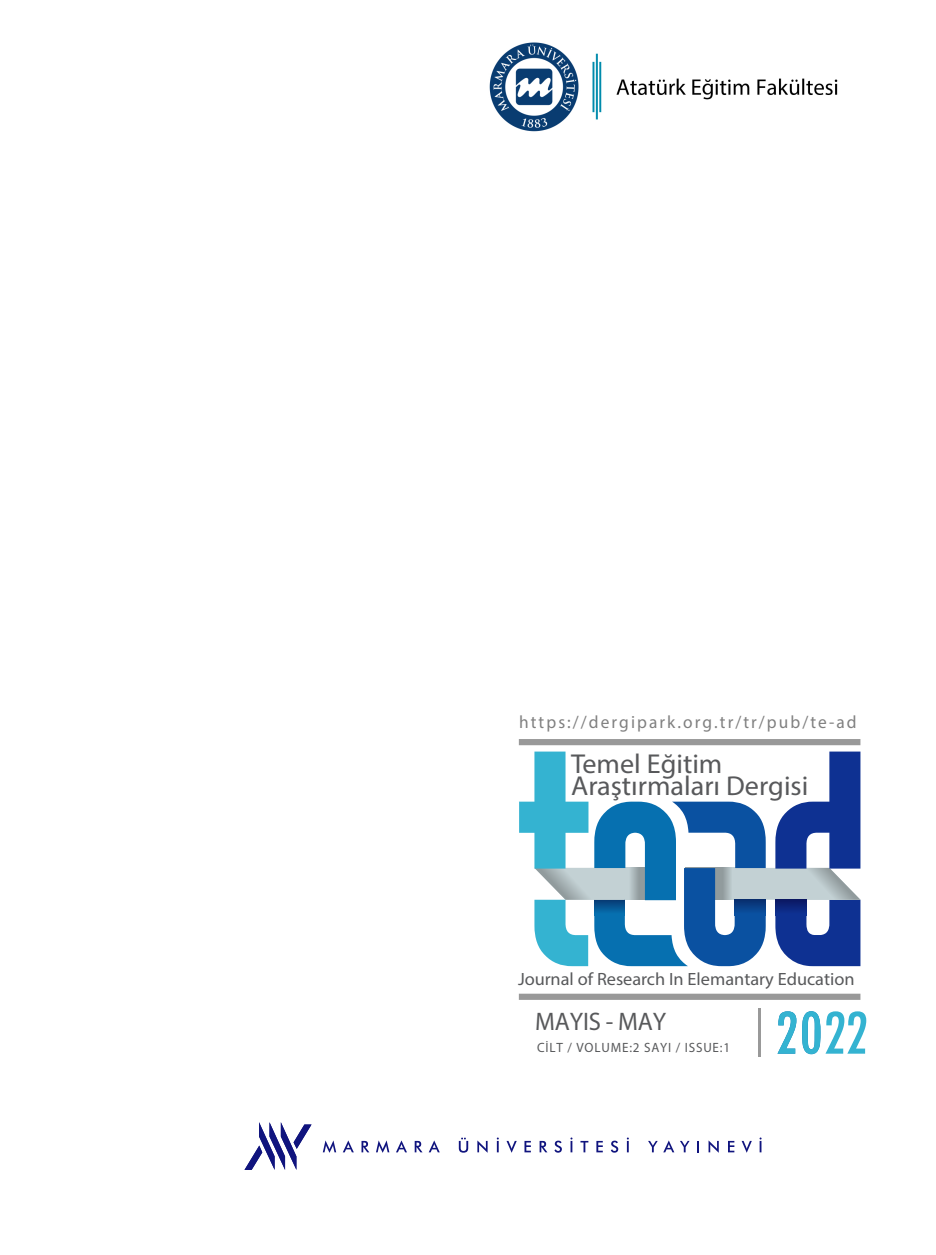
<style>
.page{position:relative;width:936px;height:1255px;background:#fff}
.page>*{position:absolute;margin:0;border:0;box-sizing:border-box;transform-origin:0 0}
.t1{font:700 27.45px "DIN Alternate";color:#58595b}
.t2{font:100 25.35px "Helvetica Neue";letter-spacing:-.01em;color:#58595b}
.t3{font:700 17.85px "DIN Alternate";color:#58595b}
.t4{font:700 17.85px "DIN Alternate";letter-spacing:.12em;color:#808080}
.t5{font:100 13.5px "Helvetica Neue";letter-spacing:.065em;color:#58595b}
</style>
<div class="page">
<svg style="left:245px;top:1122px;width:66px;height:47px"></svg>
<svg style="left:323px;top:1140px;width:13px;height:12px"></svg>
<svg style="left:343px;top:1140px;width:11px;height:12px"></svg>
<svg style="left:361px;top:1140px;width:8px;height:12px"></svg>
<svg style="left:376px;top:1140px;width:13px;height:12px"></svg>
<svg style="left:396px;top:1140px;width:11px;height:12px"></svg>
<svg style="left:414px;top:1140px;width:8px;height:12px"></svg>
<svg style="left:429px;top:1140px;width:10px;height:12px"></svg>
<svg style="left:459px;top:1137px;width:9px;height:15px"></svg>
<svg style="left:477px;top:1140px;width:10px;height:12px"></svg>
<svg style="left:497px;top:1137px;width:2px;height:15px"></svg>
<svg style="left:506px;top:1140px;width:10px;height:12px"></svg>
<svg style="left:524px;top:1140px;width:7px;height:12px"></svg>
<svg style="left:539px;top:1140px;width:8px;height:12px"></svg>
<svg style="left:554px;top:1140px;width:8px;height:12px"></svg>
<svg style="left:570px;top:1137px;width:2px;height:15px"></svg>
<svg style="left:580px;top:1140px;width:8px;height:12px"></svg>
<svg style="left:596px;top:1140px;width:6px;height:12px"></svg>
<svg style="left:610px;top:1140px;width:8px;height:12px"></svg>
<svg style="left:626px;top:1137px;width:2px;height:15px"></svg>
<svg style="left:648px;top:1140px;width:9px;height:12px"></svg>
<svg style="left:663px;top:1140px;width:11px;height:12px"></svg>
<svg style="left:680px;top:1140px;width:9px;height:12px"></svg>
<svg style="left:697px;top:1141px;width:2px;height:11px"></svg>
<svg style="left:708px;top:1140px;width:10px;height:12px"></svg>
<svg style="left:728px;top:1140px;width:6px;height:12px"></svg>
<svg style="left:741px;top:1140px;width:10px;height:12px"></svg>
<svg style="left:759px;top:1137px;width:2px;height:15px"></svg>
<img style="left:489px;top:42px;width:349px;height:90px">
<hr style="left:758px;top:1008px;width:3px;height:48px;background:#999">
<div style="left:519px;top:993px;width:341px;height:6px;background:#999"></div>
<svg style="left:777px;top:1011px;width:19px;height:42px"></svg>
<svg style="left:802px;top:1011px;width:64px;height:43px"></svg>
<div style="left:519px;top:739px;width:341px;height:6px;background:#999"></div>
<svg style="left:519px;top:751px;width:341px;height:215px"></svg>
<svg style="left:775px;top:899px;width:31px;height:16px"></svg>
<svg style="left:734px;top:899px;width:31px;height:16px"></svg>
<p class="t4" style="left:519px;top:711px;width:339px">https://dergipark.org.tr/tr/pub/te-ad</p>
<p class="t1" style="left:571px;top:747px;width:153px">Temel Eğitim</p>
<p class="t1" style="left:571px;top:769px;width:238px">Araştırmaları Dergisi</p>
<p class="t3" style="left:518px;top:967px;width:338px">Journal of Research In Elemantary Education</p>
<p class="t2" style="left:535px;top:1006px;width:132px">MAYIS - MAY</p>
<p class="t5" style="left:537px;top:1039px;width:195px">CİLT / VOLUME:2 SAYI / ISSUE:1</p>
</div>
